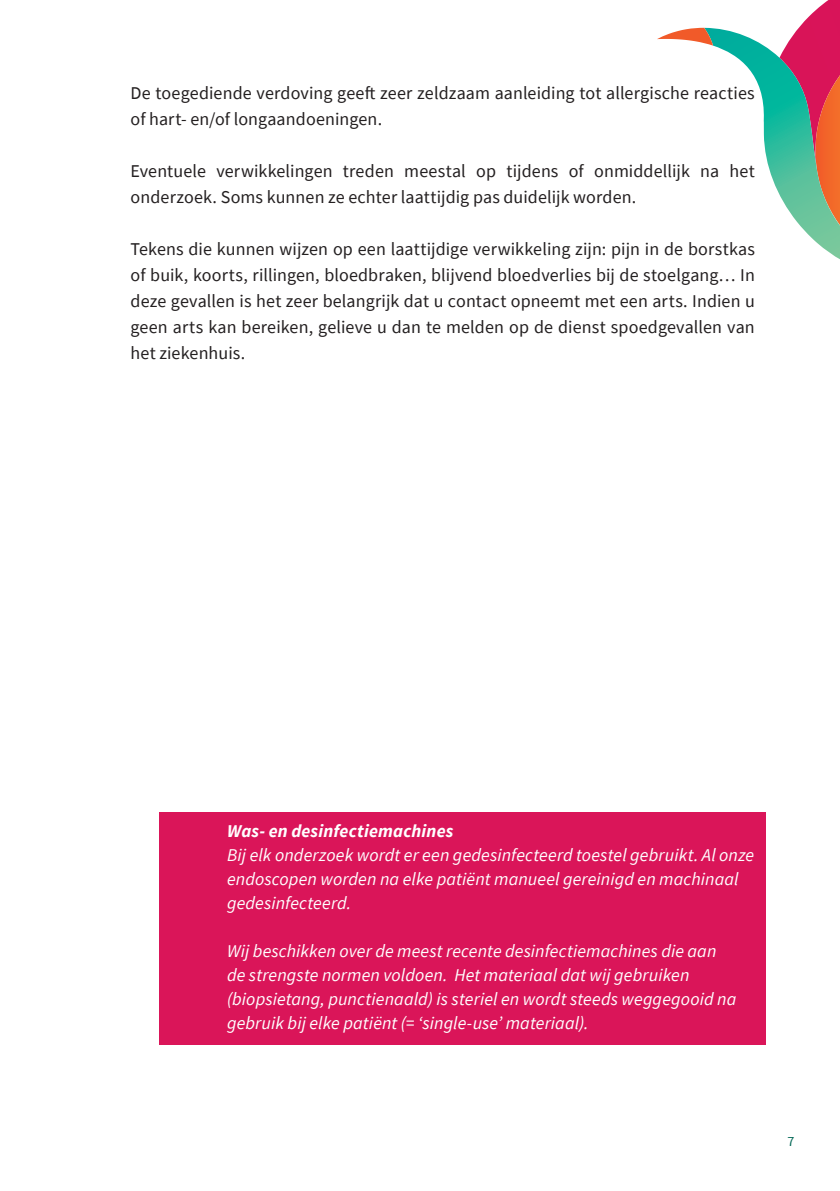
<style>
.page{position:relative;width:840px;height:1191px;background:#fff}
.page>*{position:absolute;margin:0;border:0;box-sizing:border-box;transform-origin:0 0}
.Body{font:18px/26px "Source Sans Pro";letter-spacing:.005em;color:#231f20}
.Info{font:italic 18px/24px "Source Sans Pro";letter-spacing:.005em;color:#fff}
.t1{font:14px "Source Sans Pro";color:#006654}
.s1{font-weight:700}
</style>
<div class="page">
<svg style="left:657px;top:0;width:182px;height:259px"></svg>
<div style="left:159px;top:812px;width:606px;height:232px;background:#da1559"></div>
<p class="Body" style="left:130px;top:79px;width:625px">De toegediende verdoving geeft zeer zeldzaam aanleiding tot allergische reacties of hart- en/of longaandoeningen.</p>
<p class="Body" style="left:130px;top:157px;width:625px">Eventuele verwikkelingen treden meestal op tijdens of onmiddellijk na het onderzoek. Soms kunnen ze echter laattijdig pas duidelijk worden.</p>
<p class="Body" style="left:130px;top:235px;width:625px;text-align:justify">Tekens die kunnen wijzen op een laattijdige verwikkeling zijn: pijn in de borstkas of buik, koorts, rillingen, bloedbraken, blijvend bloedverlies bij de stoelgang… In deze gevallen is het zeer belangrijk dat u contact opneemt met een arts. Indien u geen arts kan bereiken, gelieve u dan te melden op de dienst spoedgevallen van het ziekenhuis.</p>
<p class="Info" style="left:227px;top:818px;width:528px"><span class="s1">Was- en desinfectiemachines<br></span>Bij elk onderzoek wordt er een gedesinfecteerd toestel gebruikt. Al onze endoscopen worden na elke patiënt manueel gereinigd en machinaal gedesinfecteerd.</p>
<p class="Info" style="left:227px;top:938px;width:510px">Wij beschikken over de meest recente desinfectiemachines die aan de strengste normen voldoen. Het materiaal dat wij gebruiken (biopsietang, punctienaald) is steriel en wordt steeds weggegooid na gebruik bij elke patiënt (= ‘single-use’ materiaal).</p>
<p class="t1" style="left:787px;top:1132px;width:8px">7</p>
</div>
